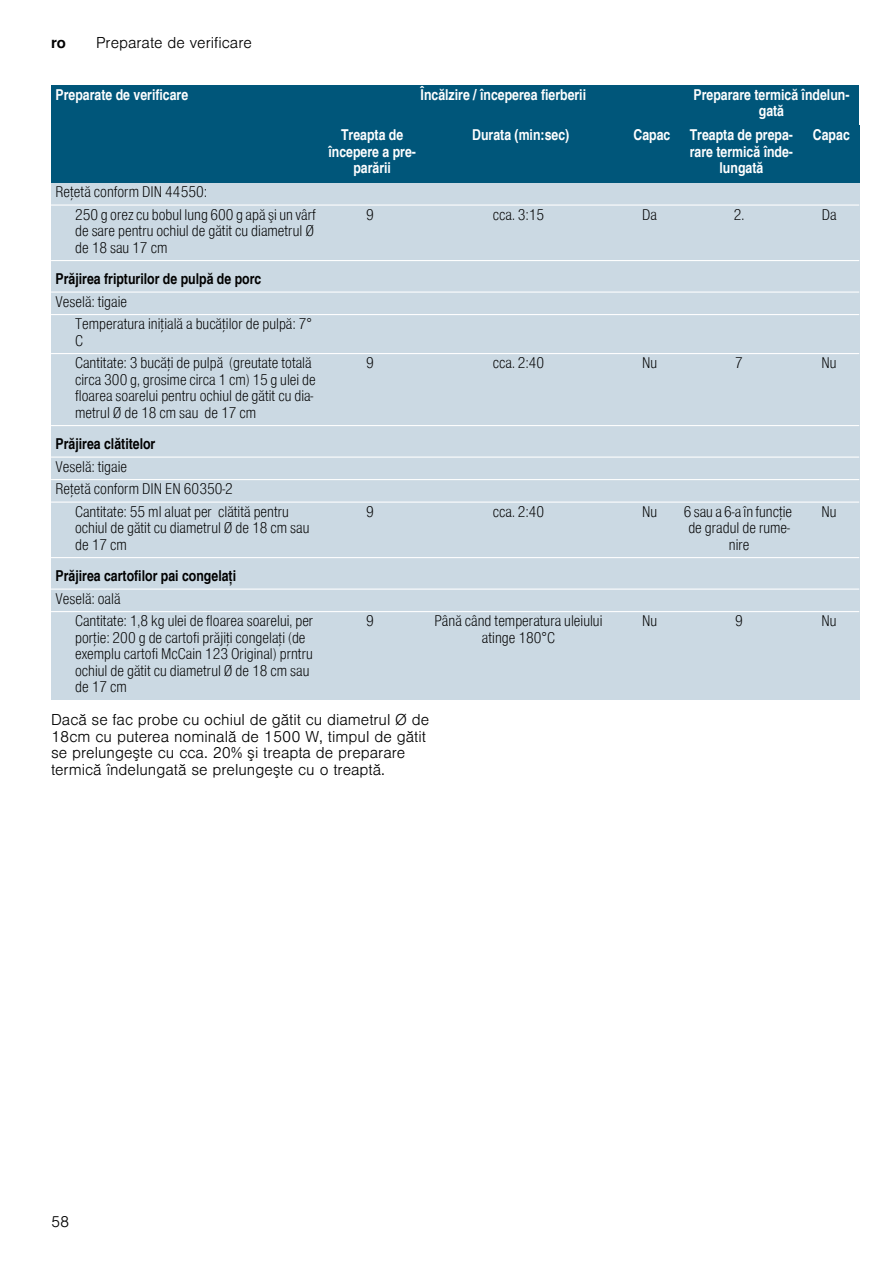
<style>
.page{position:relative;width:893px;height:1263px;background:#fff}
.page>*{position:absolute;margin:0;border:0;box-sizing:border-box;transform-origin:0 0}
.t1{font:15px/16.5px "Nimbus San L Lig Con";color:#000}
.t2{font:300 15px/16.5px "Nimbus San L";color:#000}
.t3{font:15px/16.5px "Nimbus San L Bol Con";color:#fff;text-align:center}
.t4{font:15px "Nimbus San L Bol Con";color:#000}
.t5{font:700 15px "Nimbus San L";color:#000}
</style>
<div class="page">
<div style="left:51px;top:183px;width:272px;height:22px;background:#cbd9e3"></div>
<div style="left:323px;top:183px;width:94px;height:22px;background:#cbd9e3"></div>
<div style="left:417px;top:183px;width:203px;height:22px;background:#cbd9e3"></div>
<div style="left:620px;top:183px;width:59px;height:22px;background:#cbd9e3"></div>
<div style="left:679px;top:183px;width:120px;height:22px;background:#cbd9e3"></div>
<div style="left:799px;top:183px;width:60px;height:22px;background:#cbd9e3"></div>
<div style="left:51px;top:205px;width:20px;height:56px;background:#cbd9e3"></div>
<div style="left:71px;top:205px;width:252px;height:56px;background:#cbd9e3"></div>
<div style="left:323px;top:205px;width:94px;height:56px;background:#cbd9e3"></div>
<div style="left:417px;top:205px;width:203px;height:56px;background:#cbd9e3"></div>
<div style="left:620px;top:205px;width:59px;height:56px;background:#cbd9e3"></div>
<div style="left:679px;top:205px;width:120px;height:56px;background:#cbd9e3"></div>
<div style="left:799px;top:205px;width:60px;height:56px;background:#cbd9e3"></div>
<div style="left:51px;top:261px;width:808px;height:31px;background:#cbd9e3"></div>
<div style="left:51px;top:292px;width:272px;height:23px;background:#cbd9e3"></div>
<div style="left:323px;top:292px;width:94px;height:23px;background:#cbd9e3"></div>
<div style="left:417px;top:292px;width:203px;height:23px;background:#cbd9e3"></div>
<div style="left:620px;top:292px;width:59px;height:23px;background:#cbd9e3"></div>
<div style="left:679px;top:292px;width:120px;height:23px;background:#cbd9e3"></div>
<div style="left:799px;top:292px;width:60px;height:23px;background:#cbd9e3"></div>
<div style="left:51px;top:315px;width:20px;height:39px;background:#cbd9e3"></div>
<div style="left:71px;top:315px;width:252px;height:39px;background:#cbd9e3"></div>
<div style="left:323px;top:315px;width:94px;height:39px;background:#cbd9e3"></div>
<div style="left:417px;top:315px;width:203px;height:39px;background:#cbd9e3"></div>
<div style="left:620px;top:315px;width:59px;height:39px;background:#cbd9e3"></div>
<div style="left:679px;top:315px;width:120px;height:39px;background:#cbd9e3"></div>
<div style="left:799px;top:315px;width:60px;height:39px;background:#cbd9e3"></div>
<div style="left:51px;top:354px;width:20px;height:72px;background:#cbd9e3"></div>
<div style="left:71px;top:354px;width:252px;height:72px;background:#cbd9e3"></div>
<div style="left:323px;top:354px;width:94px;height:72px;background:#cbd9e3"></div>
<div style="left:417px;top:354px;width:203px;height:72px;background:#cbd9e3"></div>
<div style="left:620px;top:354px;width:59px;height:72px;background:#cbd9e3"></div>
<div style="left:679px;top:354px;width:120px;height:72px;background:#cbd9e3"></div>
<div style="left:799px;top:354px;width:60px;height:72px;background:#cbd9e3"></div>
<div style="left:51px;top:426px;width:808px;height:31px;background:#cbd9e3"></div>
<div style="left:51px;top:457px;width:272px;height:23px;background:#cbd9e3"></div>
<div style="left:323px;top:457px;width:94px;height:23px;background:#cbd9e3"></div>
<div style="left:417px;top:457px;width:203px;height:23px;background:#cbd9e3"></div>
<div style="left:620px;top:457px;width:59px;height:23px;background:#cbd9e3"></div>
<div style="left:679px;top:457px;width:120px;height:23px;background:#cbd9e3"></div>
<div style="left:799px;top:457px;width:60px;height:23px;background:#cbd9e3"></div>
<div style="left:51px;top:480px;width:272px;height:22px;background:#cbd9e3"></div>
<div style="left:323px;top:480px;width:94px;height:22px;background:#cbd9e3"></div>
<div style="left:417px;top:480px;width:203px;height:22px;background:#cbd9e3"></div>
<div style="left:620px;top:480px;width:59px;height:22px;background:#cbd9e3"></div>
<div style="left:679px;top:480px;width:120px;height:22px;background:#cbd9e3"></div>
<div style="left:799px;top:480px;width:60px;height:22px;background:#cbd9e3"></div>
<div style="left:51px;top:502px;width:20px;height:56px;background:#cbd9e3"></div>
<div style="left:71px;top:502px;width:252px;height:56px;background:#cbd9e3"></div>
<div style="left:323px;top:502px;width:94px;height:56px;background:#cbd9e3"></div>
<div style="left:417px;top:502px;width:203px;height:56px;background:#cbd9e3"></div>
<div style="left:620px;top:502px;width:59px;height:56px;background:#cbd9e3"></div>
<div style="left:679px;top:502px;width:120px;height:56px;background:#cbd9e3"></div>
<div style="left:799px;top:502px;width:60px;height:56px;background:#cbd9e3"></div>
<div style="left:51px;top:558px;width:808px;height:31px;background:#cbd9e3"></div>
<div style="left:51px;top:589px;width:272px;height:23px;background:#cbd9e3"></div>
<div style="left:323px;top:589px;width:94px;height:23px;background:#cbd9e3"></div>
<div style="left:417px;top:589px;width:203px;height:23px;background:#cbd9e3"></div>
<div style="left:620px;top:589px;width:59px;height:23px;background:#cbd9e3"></div>
<div style="left:679px;top:589px;width:120px;height:23px;background:#cbd9e3"></div>
<div style="left:799px;top:589px;width:60px;height:23px;background:#cbd9e3"></div>
<div style="left:51px;top:612px;width:20px;height:88px;background:#cbd9e3"></div>
<div style="left:71px;top:612px;width:252px;height:88px;background:#cbd9e3"></div>
<div style="left:323px;top:612px;width:94px;height:88px;background:#cbd9e3"></div>
<div style="left:417px;top:612px;width:203px;height:88px;background:#cbd9e3"></div>
<div style="left:620px;top:612px;width:59px;height:88px;background:#cbd9e3"></div>
<div style="left:679px;top:612px;width:120px;height:88px;background:#cbd9e3"></div>
<div style="left:799px;top:612px;width:60px;height:88px;background:#cbd9e3"></div>
<div style="left:51px;top:85px;width:272px;height:41px;background:#00567a"></div>
<div style="left:323px;top:85px;width:356px;height:41px;background:#00567a"></div>
<div style="left:679px;top:85px;width:180px;height:41px;background:#00567a"></div>
<div style="left:51px;top:126px;width:272px;height:57px;background:#00567a"></div>
<div style="left:323px;top:126px;width:94px;height:57px;background:#00567a"></div>
<div style="left:417px;top:126px;width:203px;height:57px;background:#00567a"></div>
<div style="left:620px;top:126px;width:59px;height:57px;background:#00567a"></div>
<div style="left:679px;top:126px;width:120px;height:57px;background:#00567a"></div>
<div style="left:799px;top:126px;width:60px;height:57px;background:#00567a"></div>
<hr style="left:51px;top:204px;width:808px;height:2px;background:#fff">
<hr style="left:51px;top:260px;width:808px;height:1px;background:#fff">
<hr style="left:51px;top:291px;width:808px;height:2px;background:#fff">
<hr style="left:51px;top:314px;width:808px;height:1px;background:#fff">
<hr style="left:51px;top:353px;width:808px;height:1px;background:#fff">
<hr style="left:51px;top:425px;width:808px;height:1px;background:#fff">
<hr style="left:51px;top:456px;width:808px;height:2px;background:#fff">
<hr style="left:51px;top:479px;width:808px;height:1px;background:#fff">
<hr style="left:51px;top:501px;width:808px;height:2px;background:#fff">
<hr style="left:51px;top:557px;width:808px;height:1px;background:#fff">
<hr style="left:51px;top:588px;width:808px;height:2px;background:#fff">
<hr style="left:51px;top:611px;width:808px;height:1px;background:#fff">
<p class="t5" style="left:51px;top:34px;width:16px">ro</p>
<p class="t2" style="left:96px;top:33px;width:157px">Preparate de verificare</p>
<p class="t3" style="left:56px;top:86px;width:134px">Preparate de verificare</p>
<p class="t3" style="left:420px;top:86px;width:167px">Încălzire / începerea fierberii</p>
<p class="t3" style="left:693px;top:86px;width:157px">Preparare termică îndelun&shy;gată</p>
<p class="t3" style="left:328px;top:126px;width:89px">Treapta de începere a pre&shy;parării</p>
<p class="t3" style="left:472px;top:126px;width:99px">Durata (min:sec)</p>
<p class="t3" style="left:633px;top:126px;width:38px">Capac</p>
<p class="t3" style="left:689px;top:126px;width:105px">Treapta de prepa&shy;rare termică înde&shy;lungată</p>
<p class="t3" style="left:812px;top:126px;width:38px">Capac</p>
<p class="t1" style="left:75px;top:180px;width:242px;line-height:22.5px;text-indent:-20px">Reţetă conform DIN 44550:<br>250 g orez cu bobul lung 600 g apă şi un vârf</p>
<p class="t1" style="left:75px;top:222px;width:240px">de sare pentru ochiul de gătit cu diametrul Ø de 18 sau 17 cm</p>
<p class="t4" style="left:56px;top:269px;width:207px">Prăjirea fripturilor de pulpă de porc</p>
<p class="t1" style="left:75px;top:289px;width:238px;line-height:22.5px;text-indent:-20px">Veselă: tigaie<br>Temperatura iniţială a bucăţilor de pulpă: 7°</p>
<p class="t1" style="left:75px;top:328px;width:238px;line-height:22.5px">C<br>Cantitate: 3 bucăţi de pulpă (greutate totală</p>
<p class="t1" style="left:75px;top:370px;width:242px">circa 300 g, grosime circa 1 cm) 15 g ulei de floarea soarelui pentru ochiul de gătit cu dia&shy;metrul Ø de 18 cm sau de 17 cm</p>
<p class="t4" style="left:56px;top:434px;width:101px">Prăjirea clătitelor</p>
<p class="t1" style="left:56px;top:457px;width:73px">Veselă: tigaie</p>
<p class="t1" style="left:56px;top:480px;width:179px">Reţetă conform DIN EN 60350-2</p>
<p class="t1" style="left:75px;top:502px;width:215px">Cantitate: 55 ml aluat per clătită pentru</p>
<p class="t1" style="left:75px;top:519px;width:236px">ochiul de gătit cu diametrul Ø de 18 cm sau de 17 cm</p>
<p class="t4" style="left:56px;top:566px;width:182px">Prăjirea cartofilor pai congelaţi</p>
<p class="t1" style="left:75px;top:586px;width:240px;line-height:22.5px;text-indent:-20px">Veselă: oală<br>Cantitate: 1,8 kg ulei de floarea soarelui, per</p>
<p class="t1" style="left:75px;top:628px;width:239px">porţie: 200 g de cartofi prăjiţi congelaţi (de exemplu cartofi McCain 123 Original) prntru ochiul de gătit cu diametrul Ø de 18 cm sau de 17 cm</p>
<p class="t1" style="left:366px;top:205px;width:9px">9</p>
<p class="t1" style="left:493px;top:205px;width:53px">cca. 3:15</p>
<p class="t1" style="left:642px;top:205px;width:16px">Da</p>
<p class="t1" style="left:733px;top:205px;width:12px">2.</p>
<p class="t1" style="left:821px;top:205px;width:16px">Da</p>
<p class="t1" style="left:366px;top:354px;width:9px">9</p>
<p class="t1" style="left:493px;top:354px;width:53px">cca. 2:40</p>
<p class="t1" style="left:642px;top:354px;width:17px">Nu</p>
<p class="t1" style="left:735px;top:354px;width:9px">7</p>
<p class="t1" style="left:821px;top:354px;width:17px">Nu</p>
<p class="t1" style="left:366px;top:502px;width:9px">9</p>
<p class="t1" style="left:493px;top:502px;width:53px">cca. 2:40</p>
<p class="t1" style="left:642px;top:502px;width:17px">Nu</p>
<p class="t1" style="left:683px;top:502px;width:110px;text-align:center">6 sau a 6-a în funcţie de gradul de rume&shy;nire</p>
<p class="t1" style="left:821px;top:502px;width:17px">Nu</p>
<p class="t1" style="left:366px;top:612px;width:9px">9</p>
<p class="t1" style="left:434px;top:612px;width:169px;text-align:center">Până când temperatura uleiului atinge 180°C</p>
<p class="t1" style="left:642px;top:612px;width:17px">Nu</p>
<p class="t1" style="left:735px;top:612px;width:9px">9</p>
<p class="t1" style="left:821px;top:612px;width:17px">Nu</p>
<p class="t2" style="left:51px;top:710px;width:379px">Dacă se fac probe cu ochiul de gătit cu diametrul Ø de 18cm cu puterea nominală de 1500 W, timpul de gătit se prelungeşte cu cca. 20% şi treapta de preparare termică îndelungată se prelungeşte cu o treaptă.</p>
<p class="t2" style="left:51px;top:1212px;width:20px">58</p>
</div>
